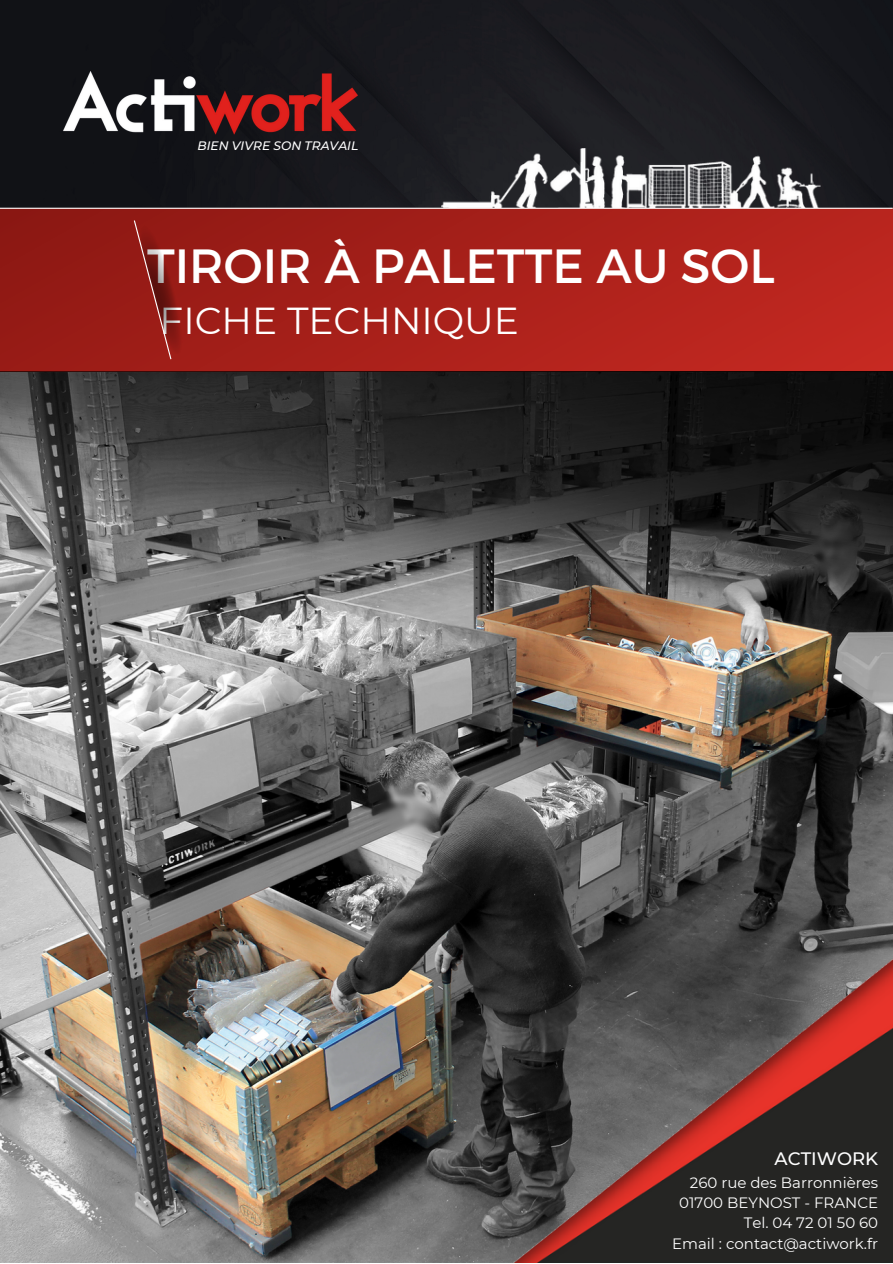
<style>
.page{position:relative;width:893px;height:1264px;background:#fff}
.page>*{position:absolute;margin:0;border:0;box-sizing:border-box;transform-origin:0 0}
.t1{font:48px "Montserrat";color:#fff}
.t2{font:37.5px "Montserrat";color:#fff}
.t3{font:500 18px "Montserrat";color:#fff}
.t4{font:15px "Montserrat";color:#fff}
.t5{font:italic 500 12.3px "Montserrat";color:#fff}
</style>
<div class="page">
<div style="left:0;top:0;width:892px;height:208px;background:#191a1e"></div>
<img style="left:441px;top:149px;width:379px;height:58px">
<div style="left:1px;top:208px;width:891px;height:163px;background:linear-gradient(to right,#901914,#c02720)"></div>
<img style="left:172px;top:219px;width:19px;height:137px">
<hr style="left:0;top:208px;width:892px;height:1px;background:#fff">
<svg style="left:133px;top:219px;width:39px;height:141px;background:#90201b"></svg>
<img style="left:53px;top:23px;width:316px;height:162px">
<img style="left:0;top:688px;width:892px;height:574px">
<img style="left:480px;top:889px;width:412px;height:373px">
<img style="left:0;top:371px;width:892px;height:317px">
<p class="t5" style="left:197px;top:138px;width:162px">BIEN VIVRE SON TRAVAIL</p>
<p class="t1" style="left:147px;top:235px;width:629px">TIROIR À PALETTE AU SOL</p>
<p class="t2" style="left:160px;top:297px;width:361px">FICHE TECHNIQUE</p>
<p class="t3" style="left:774px;top:1147px;width:105px">ACTIWORK</p>
<p class="t4" style="left:689px;top:1173px;width:190px">260 rue des Barronnières</p>
<p class="t4" style="left:679px;top:1193px;width:200px">01700 BEYNOST - FRANCE</p>
<p class="t4" style="left:743px;top:1213px;width:136px">Tel. 04 72 01 50 60</p>
<p class="t4" style="left:672px;top:1234px;width:207px">Email : contact@actiwork.fr</p>
</div>
